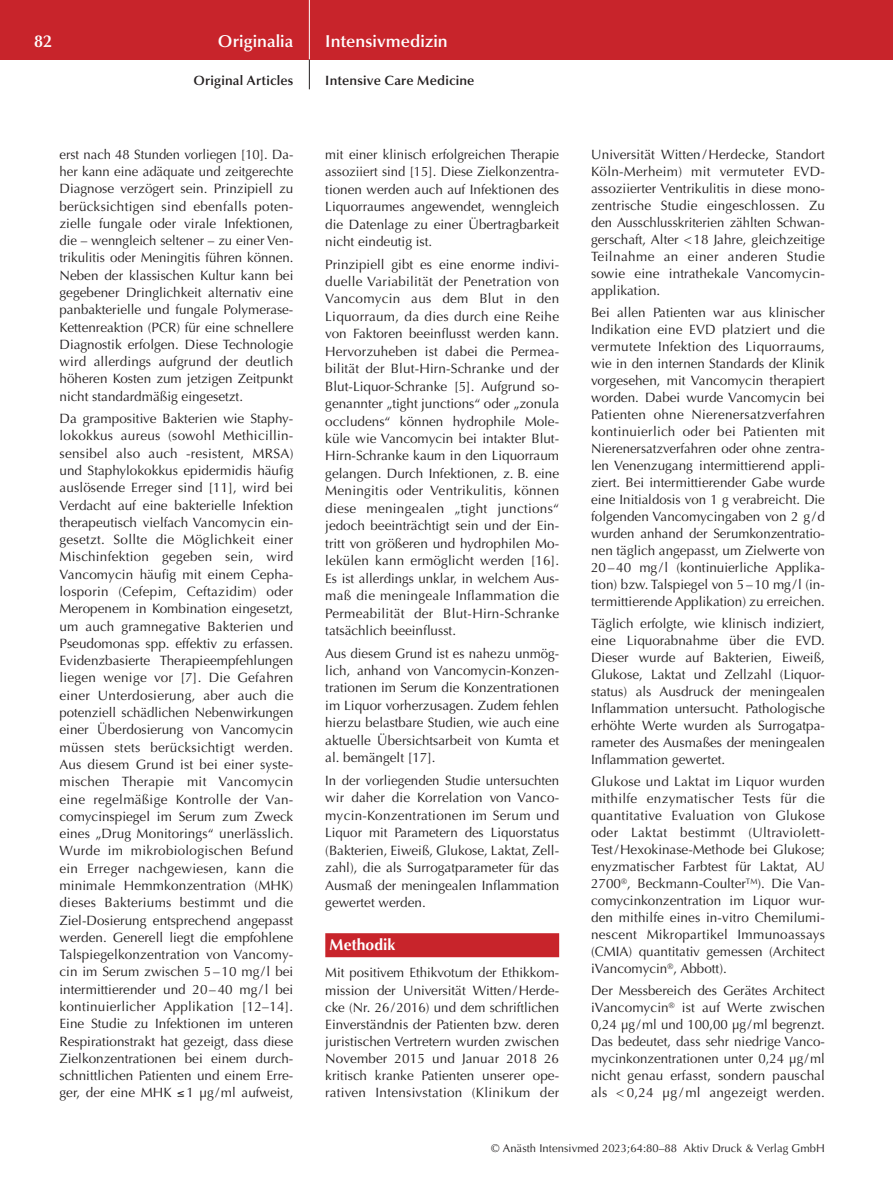
<style>
.page{position:relative;width:893px;height:1191px;background:#fff}
.page>*{position:absolute;margin:0;border:0;box-sizing:border-box;transform-origin:0 0}
.t1{font:600 17.25px "Optima";color:#fff}
.t2{font:700 15.75px "Optima";letter-spacing:.005em;color:#fff}
.t3{font:13.5px/17.2px "Optima";color:#231f20;text-align:justify}
.t4{font:600 13.5px "Optima";letter-spacing:.015em;color:#231f20}
.t5{font:11.25px "Optima";letter-spacing:.005em;color:#231f20}
</style>
<div class="page">
<div style="left:0;top:0;width:893px;height:60px;background:#c8242b"></div>
<hr style="left:309px;top:0;width:1px;height:60px;background:#fff">
<svg style="left:309px;top:60px;width:1px;height:29px"></svg>
<div style="left:325px;top:933px;width:234px;height:24px;background:#c8242b"></div>
<p class="t1" style="left:34px;top:31px;width:19px">82</p>
<p class="t1" style="left:218px;top:31px;width:77px">Originalia</p>
<p class="t1" style="left:325px;top:31px;width:124px">Intensivmedizin</p>
<p class="t4" style="left:194px;top:73px;width:101px">Original Articles</p>
<p class="t4" style="left:325px;top:73px;width:151px">Intensive Care Medicine</p>
<p class="t3" style="left:60px;top:146px;width:235px">erst nach 48 Stunden vorliegen [10]. Da&shy;her kann eine adäquate und zeitgerechte Diagnose verzögert sein. Prinzipiell zu berücksichtigen sind ebenfalls poten&shy;zielle fungale oder virale Infektionen, die – wenngleich seltener – zu einer Ven&shy;trikulitis oder Meningitis führen können.<br>Neben der klassischen Kultur kann bei gegebener Dringlichkeit alternativ eine panbakterielle und fungale Polymerase-Kettenreaktion (PCR) für eine schnellere Diagnostik erfolgen. Diese Technologie wird allerdings aufgrund der deutlich höheren Kosten zum jetzigen Zeitpunkt nicht standardmäßig eingesetzt.</p>
<p class="t3" style="left:60px;top:410px;width:235px">Da grampositive Bakterien wie Staphy&shy;lokokkus aureus (sowohl Methicillin&shy;sensibel also auch -resistent, MRSA) und Staphylokokkus epidermidis häufig auslösende Erreger sind [11], wird bei Verdacht auf eine bakterielle Infektion therapeutisch vielfach Vancomycin ein&shy;gesetzt. Sollte die Möglichkeit einer Mischinfektion gegeben sein, wird Vancomycin häufig mit einem Cepha&shy;losporin (Cefepim, Ceftazidim) oder Meropenem in Kombination eingesetzt, um auch gramnegative Bakterien und Pseudomonas spp. effektiv zu erfassen.<br>Evidenzbasierte Therapieempfehlungen liegen wenige vor [7]. Die Gefahren einer Unterdosierung, aber auch die potenziell schädlichen Nebenwirkungen einer Überdosierung von Vancomycin müssen stets berücksichtigt werden.<br>Aus diesem Grund ist bei einer syste&shy;mischen Therapie mit Vancomycin eine regelmäßige Kontrolle der Van&shy;comycinspiegel im Serum zum Zweck eines „Drug Monitorings“ unerlässlich.<br>Wurde im mikrobiologischen Befund ein Erreger nachgewiesen, kann die minimale Hemmkonzentration (MHK) dieses Bakteriums bestimmt und die Ziel-Dosierung entsprechend angepasst werden. Generell liegt die empfohlene Talspiegelkonzentration von Vancomy&shy;cin im Serum zwischen 5–10 mg/l bei intermittierender und 20–40 mg/l bei kontinuierlicher Applikation [12–14].<br>Eine Studie zu Infektionen im unteren Respirationstrakt hat gezeigt, dass diese Zielkonzentrationen bei einem durch&shy;schnittlichen Patienten und einem Erre&shy;ger, der eine MHK ≤1 µg/ml aufweist,</p>
<p class="t3" style="left:325px;top:146px;width:235px">mit einer klinisch erfolgreichen Therapie assoziiert sind [15]. Diese Zielkonzentra&shy;tionen werden auch auf Infektionen des Liquorraumes angewendet, wenngleich die Datenlage zu einer Übertragbarkeit nicht eindeutig ist.</p>
<p class="t3" style="left:325px;top:255px;width:235px">Prinzipiell gibt es eine enorme indivi&shy;duelle Variabilität der Penetration von Vancomycin aus dem Blut in den Liquorraum, da dies durch eine Reihe von Faktoren beeinflusst werden kann.<br>Hervorzuheben ist dabei die Permea&shy;bilität der Blut-Hirn-Schranke und der Blut-Liquor-Schranke [5]. Aufgrund so&shy;genannter „tight junctions“ oder „zonula occludens“ können hydrophile Mole&shy;küle wie Vancomycin bei intakter Blut-Hirn-Schranke kaum in den Liquorraum gelangen. Durch Infektionen, z. B. eine Meningitis oder Ventrikulitis, können diese meningealen „tight junctions“ jedoch beeinträchtigt sein und der Ein&shy;tritt von größeren und hydrophilen Mo&shy;lekülen kann ermöglicht werden [16].<br>Es ist allerdings unklar, in welchem Aus&shy;maß die meningeale Inflammation die Permeabilität der Blut-Hirn-Schranke tatsächlich beeinflusst.</p>
<p class="t3" style="left:325px;top:644px;width:235px">Aus diesem Grund ist es nahezu unmög&shy;lich, anhand von Vancomycin-Konzen&shy;trationen im Serum die Konzentrationen im Liquor vorherzusagen. Zudem fehlen hierzu belastbare Studien, wie auch eine aktuelle Übersichtsarbeit von Kumta et al. bemängelt [17].</p>
<p class="t3" style="left:325px;top:771px;width:235px">In der vorliegenden Studie untersuchten wir daher die Korrelation von Vanco&shy;mycin-Konzentrationen im Serum und Liquor mit Parametern des Liquorstatus (Bakterien, Eiweiß, Glukose, Laktat, Zell&shy;zahl), die als Surrogatparameter für das Ausmaß der meningealen Inflammation gewertet werden.</p>
<p class="t2" style="left:330px;top:936px;width:67px">Methodik</p>
<p class="t3" style="left:325px;top:964px;width:235px">Mit positivem Ethikvotum der Ethikkom&shy;mission der Universität Witten/Herde&shy;cke (Nr. 26/2016) und dem schriftlichen Einverständnis der Patienten bzw. deren juristischen Vertretern wurden zwischen November 2015 und Januar 2018 26 kritisch kranke Patienten unserer ope&shy;rativen Intensivstation (Klinikum der</p>
<p class="t3" style="left:591px;top:146px;width:235px">Universität Witten /Herdecke, Standort Köln-Merheim) mit vermuteter EVD&shy;assoziierter Ventrikulitis in diese mono&shy;zentrische Studie eingeschlossen. Zu den Ausschlusskriterien zählten Schwan&shy;gerschaft, Alter &lt;18 Jahre, gleichzeitige Teilnahme an einer anderen Studie sowie eine intrathekale Vancomycin&shy;applikation.</p>
<p class="t3" style="left:591px;top:304px;width:235px">Bei allen Patienten war aus klinischer Indikation eine EVD platziert und die vermutete Infektion des Liquorraums, wie in den internen Standards der Klinik vorgesehen, mit Vancomycin therapiert worden. Dabei wurde Vancomycin bei Patienten ohne Nierenersatzverfahren kontinuierlich oder bei Patienten mit Nierenersatzverfahren oder ohne zentra&shy;len Venenzugang intermittierend appli&shy;ziert. Bei intermittierender Gabe wurde eine Initialdosis von 1 g verabreicht. Die folgenden Vancomycingaben von 2 g /d wurden anhand der Serumkonzentratio&shy;nen täglich angepasst, um Zielwerte von 20–40 mg /l (kontinuierliche Applika&shy;tion) bzw. Talspiegel von 5–10 mg/l (in&shy;termittierende Applikation) zu erreichen.</p>
<p class="t3" style="left:591px;top:615px;width:235px">Täglich erfolgte, wie klinisch indiziert, eine Liquorabnahme über die EVD.<br>Dieser wurde auf Bakterien, Eiweiß, Glukose, Laktat und Zellzahl (Liquor&shy;status) als Ausdruck der meningealen Inflammation untersucht. Pathologische erhöhte Werte wurden als Surrogatpa&shy;rameter des Ausmaßes der meningealen Inflammation gewertet.</p>
<p class="t3" style="left:591px;top:773px;width:235px">Glukose und Laktat im Liquor wurden mithilfe enzymatischer Tests für die quantitative Evaluation von Glukose oder Laktat bestimmt (Ultraviolett-Test/Hexokinase-Methode bei Glukose; enyzmatischer Farbtest für Laktat, AU 2700<sup>®</sup>, Beckmann-Coulter<sup>TM</sup>). Die Van&shy;comycinkonzentration im Liquor wur&shy;den mithilfe eines in-vitro Chemilumi&shy;nescent Mikropartikel Immunoassays (CMIA) quantitativ gemessen (Architect iVancomycin<sup>®</sup>, Abbott).</p>
<p class="t3" style="left:591px;top:982px;width:235px">Der Messbereich des Gerätes Architect iVancomycin<sup>®</sup> ist auf Werte zwischen 0,24 µg /ml und 100,00 µg/ml begrenzt.<br>Das bedeutet, dass sehr niedrige Vanco&shy;mycinkonzentrationen unter 0,24 µg/ml nicht genau erfasst, sondern pauschal als &lt; 0,24 µg / ml angezeigt werden.</p>
<p class="t5" style="left:491px;top:1142px;width:335px">© Anästh Intensivmed 2023;64:80–88 Aktiv Druck &amp; Verlag GmbH</p>
</div>
